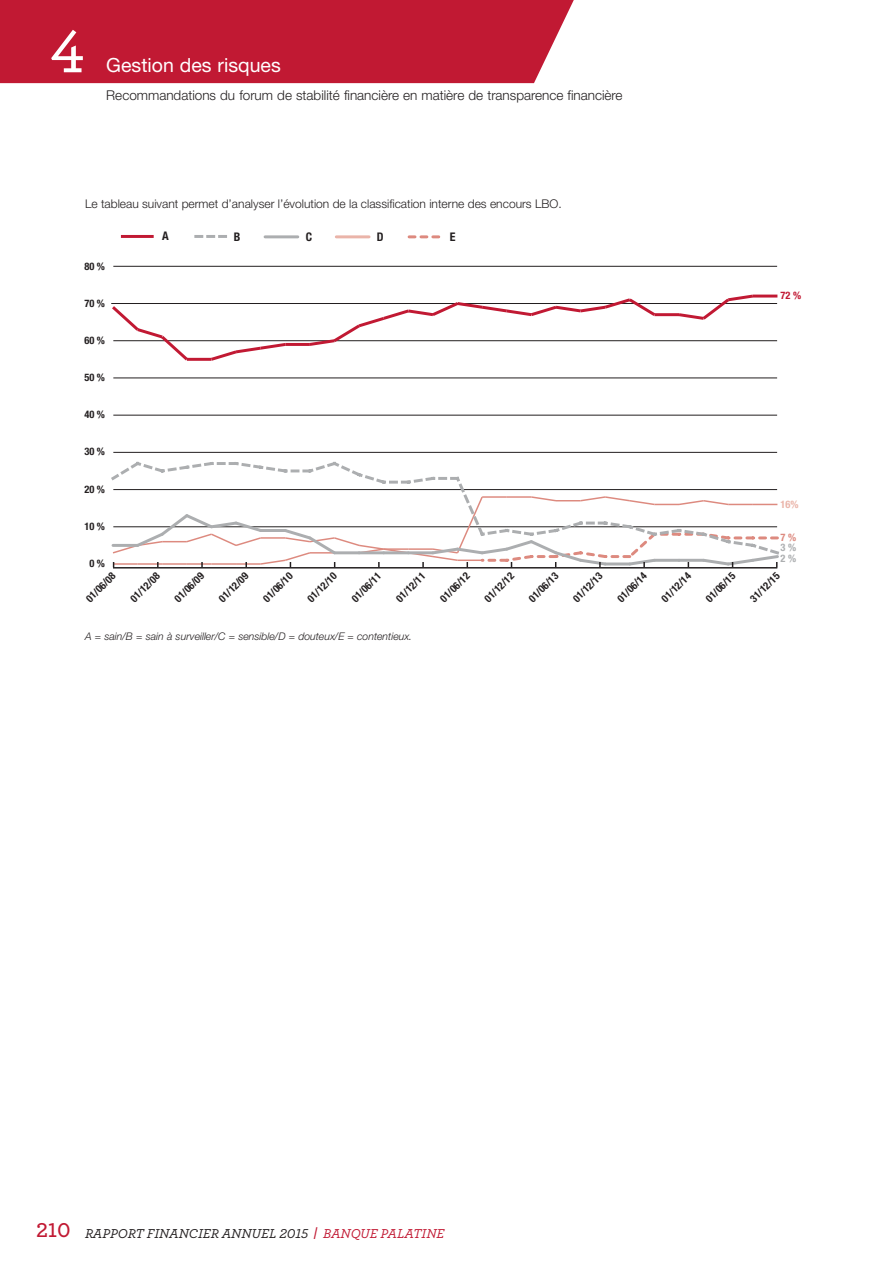
<style>
.page{position:relative;width:893px;height:1263px;background:#fff}
.page>*{position:absolute;margin:0;border:0;box-sizing:border-box;transform-origin:0 0}
.t1{font:500 63px "Archer";color:#fff}
.t2{font:19.5px "Helvetica Neue LT Std";color:#fff}
.t3{font:300 13.5px "Helvetica Neue LT Std";color:#231f20}
.t4{font:italic 500 13.5px "Archer";color:#231f20}
.t5{font:300 12px "Helvetica Neue LT Std";color:#231f20}
.t6{font:700 condensed 11.85px "Helvetica Neue LT Std";color:#231f20}
.t7{font:italic 300 10.5px "Helvetica Neue LT Std";color:#231f20}
.t8{font:700 condensed 10.35px "Helvetica Neue LT Std";color:#231f20}
.t9{font:700 condensed 10.35px "Helvetica Neue LT Std";color:#acaeb0}
.t10{font:700 condensed 10.35px "Helvetica Neue LT Std";color:#c11933}
.t11{font:700 condensed 10.35px "Helvetica Neue LT Std";color:#eab4a9}
.t12{font:700 condensed 10.35px "Helvetica Neue LT Std";color:#dd8a7f}
.s1{font-weight:600;font-style:normal;font-size:21px;color:#c11933}
.s2{font-family:"Helvetica Neue LT Std";font-weight:300;font-size:16.5px;color:#c11933}
.s3{color:#c11933}
</style>
<div class="page">
<div style="left:0;top:0;width:574px;height:83px;background:#c11933"></div>
<hr style="left:113px;top:567px;width:664px;height:2px;background:#231f20">
<hr style="left:113px;top:452px;width:664px;height:1px;background:#231f20">
<hr style="left:113px;top:415px;width:664px;height:1px;background:#231f20">
<hr style="left:113px;top:378px;width:664px;height:1px;background:#231f20">
<hr style="left:113px;top:340px;width:664px;height:1px;background:#231f20">
<hr style="left:111px;top:303px;width:666px;height:1px;background:#231f20">
<hr style="left:113px;top:266px;width:664px;height:1px;background:#231f20">
<svg style="left:111px;top:461px;width:667px;height:34px"></svg>
<svg style="left:111px;top:303px;width:80px;height:58px"></svg>
<hr style="left:187px;top:358px;width:24px;height:3px;background:#c11933">
<svg style="left:208px;top:341px;width:81px;height:20px"></svg>
<hr style="left:285px;top:343px;width:25px;height:3px;background:#c11933">
<svg style="left:306px;top:298px;width:352px;height:48px"></svg>
<hr style="left:654px;top:313px;width:25px;height:3px;background:#c11933">
<svg style="left:676px;top:294px;width:80px;height:26px"></svg>
<hr style="left:753px;top:295px;width:24px;height:3px;background:#c11933">
<hr style="left:265px;top:235px;width:33px;height:3px;background:#acaeb0">
<hr style="left:336px;top:235px;width:33px;height:3px;background:#eab4a9">
<svg style="left:409px;top:235px;width:32px;height:3px"></svg>
<svg style="left:196px;top:235px;width:31px;height:3px"></svg>
<hr style="left:121px;top:235px;width:33px;height:3px;background:#c11933">
<svg style="left:111px;top:495px;width:668px;height:72px"></svg>
<h1 class="t1" style="left:50px;top:27px;width:36px">4</h1>
<h2 class="t2" style="left:106px;top:58px;width:176px">Gestion des risques</h2>
<h3 class="t3" style="left:106px;top:90px;width:518px">Recommandations du forum de stabilité financière en matière de transparence financière</h3>
<p class="t5" style="left:85px;top:200px;width:478px">Le tableau suivant permet d’analyser l’évolution de la classification interne des encours LBO.</p>
<p class="t6" style="left:162px;top:232px;width:8px">A</p>
<p class="t6" style="left:234px;top:232px;width:8px">B</p>
<p class="t6" style="left:306px;top:232px;width:8px">C</p>
<p class="t6" style="left:377px;top:232px;width:8px">D</p>
<p class="t6" style="left:450px;top:232px;width:7px">E</p>
<p class="t8" style="left:84px;top:262px;width:22px">80 %</p>
<p class="t8" style="left:84px;top:300px;width:22px">70 %</p>
<p class="t8" style="left:84px;top:337px;width:22px">60 %</p>
<p class="t8" style="left:84px;top:374px;width:22px">50 %</p>
<p class="t8" style="left:84px;top:411px;width:22px">40 %</p>
<p class="t8" style="left:84px;top:448px;width:22px">30 %</p>
<p class="t8" style="left:84px;top:485px;width:22px">20 %</p>
<p class="t8" style="left:84px;top:522px;width:22px">10 %</p>
<p class="t8" style="left:89px;top:559px;width:17px">0 %</p>
<p class="t10" style="left:780px;top:292px;width:22px">72 %</p>
<p class="t11" style="left:780px;top:501px;width:20px">16%</p>
<p class="t9" style="left:780px;top:544px;width:17px">3 %</p>
<p class="t12" style="left:780px;top:534px;width:17px">7 %</p>
<p class="t9" style="left:780px;top:555px;width:17px">2 %</p>
<p class="t8" style="left:85px;top:598px;width:38px;rotate:-45deg">01/06/08</p>
<p class="t8" style="left:129px;top:598px;width:38px;rotate:-45deg">01/12/08</p>
<p class="t8" style="left:174px;top:598px;width:38px;rotate:-45deg">01/06/09</p>
<p class="t8" style="left:218px;top:598px;width:38px;rotate:-45deg">01/12/09</p>
<p class="t8" style="left:262px;top:598px;width:38px;rotate:-45deg">01/06/10</p>
<p class="t8" style="left:307px;top:598px;width:38px;rotate:-45deg">01/12/10</p>
<p class="t8" style="left:351px;top:598px;width:38px;rotate:-45deg">01/06/11</p>
<p class="t8" style="left:395px;top:598px;width:38px;rotate:-45deg">01/12/11</p>
<p class="t8" style="left:439px;top:598px;width:38px;rotate:-45deg">01/06/12</p>
<p class="t8" style="left:484px;top:598px;width:38px;rotate:-45deg">01/12/12</p>
<p class="t8" style="left:528px;top:598px;width:38px;rotate:-45deg">01/06/13</p>
<p class="t8" style="left:572px;top:598px;width:38px;rotate:-45deg">01/12/13</p>
<p class="t8" style="left:616px;top:598px;width:38px;rotate:-45deg">01/06/14</p>
<p class="t8" style="left:661px;top:598px;width:38px;rotate:-45deg">01/12/14</p>
<p class="t8" style="left:705px;top:598px;width:38px;rotate:-45deg">01/06/15</p>
<p class="t8" style="left:749px;top:598px;width:38px;rotate:-45deg">31/12/15</p>
<p class="t7" style="left:85px;top:633px;width:329px">A = sain/B = sain à surveiller/C = sensible/D = douteux/E = contentieux.</p>
<h3 class="t4" style="left:36px;top:1228px;width:410px"><span class="s1">210</span> RAPPORT FINANCIER ANNUEL 2015 <span class="s2">I</span> <span class="s3">BANQUE PALATINE</span></h3>
</div>
